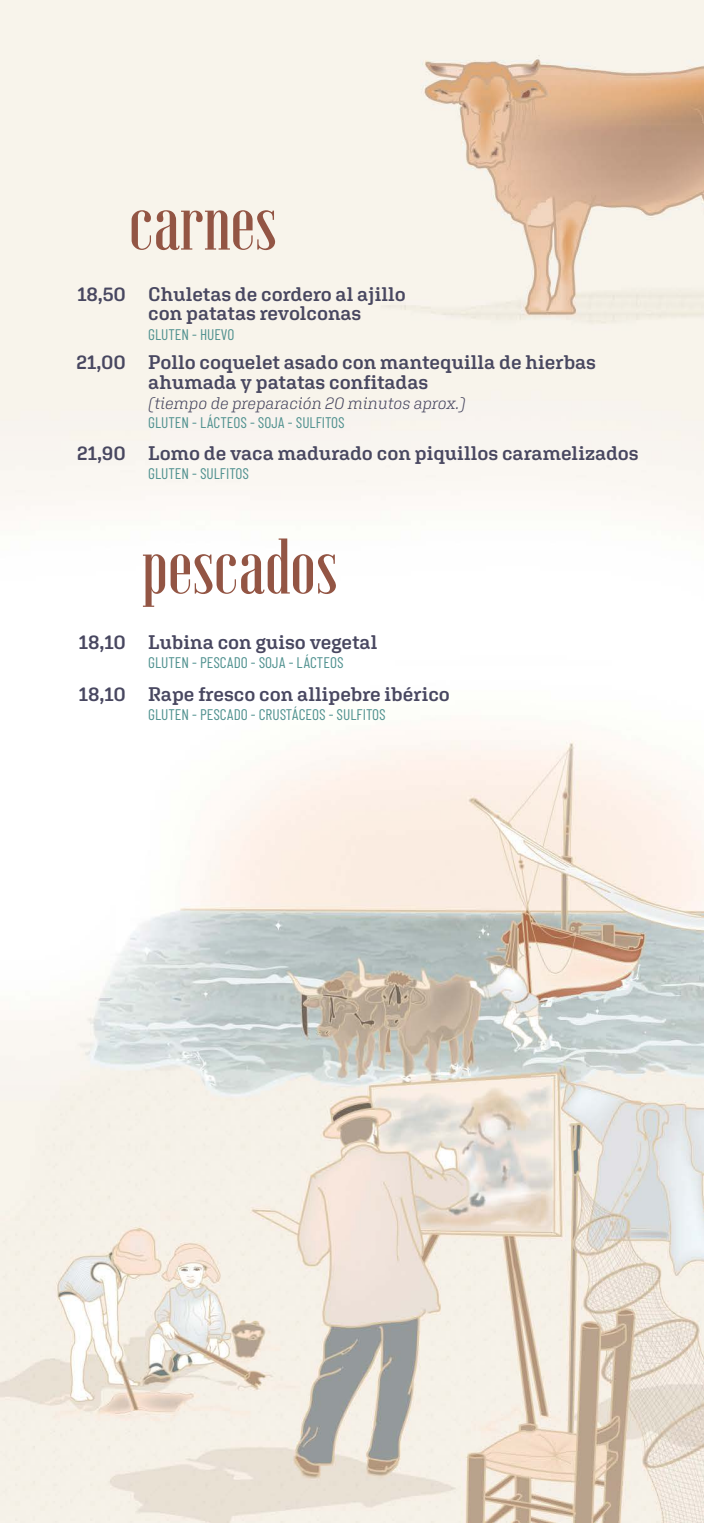
<style>
.page{position:relative;width:704px;height:1523px;background:#fff}
.page>*{position:absolute;margin:0;border:0;box-sizing:border-box;transform-origin:0 0}
.t1{font:600 condensed 78.75px "Emberly";letter-spacing:-.005em;color:#935544}
.t2{font:600 19.69px/19.7px "Aglet Slab";color:#484760}
.t3{font:italic 300 16.88px "Aglet Slab";letter-spacing:-.005em;color:#484760}
.t4{font:15.31px "Barlow Condensed";color:#4e908e}
</style>
<div class="page">
<img style="left:0;top:0;width:703px;height:1522px">
<h1 class="t1" style="left:129px;top:183px;width:150px">carnes</h1>
<p class="t2" style="left:148px;top:283px;width:259px">Chuletas de cordero al ajillo con patatas revolconas</p>
<p class="t4" style="left:148px;top:325px;width:88px">GLUTEN - HUEVO</p>
<p class="t2" style="left:77px;top:283px;width:50px">18,50</p>
<p class="t2" style="left:77px;top:352px;width:51px">21,00</p>
<p class="t2" style="left:77px;top:442px;width:50px">21,90</p>
<p class="t2" style="left:148px;top:352px;width:449px">Pollo coquelet asado con mantequilla de hierbas ahumada y patatas confitadas</p>
<p class="t3" style="left:148px;top:393px;width:319px">(tiempo de preparación 20 minutos aprox.)</p>
<p class="t4" style="left:148px;top:413px;width:198px">GLUTEN - LÁCTEOS - SOJA - SULFITOS</p>
<p class="t2" style="left:148px;top:442px;width:491px">Lomo de vaca madurado con piquillos caramelizados</p>
<p class="t4" style="left:148px;top:464px;width:102px">GLUTEN - SULFITOS</p>
<p class="t2" style="left:79px;top:631px;width:49px">18,10</p>
<p class="t2" style="left:79px;top:683px;width:49px">18,10</p>
<h1 class="t1" style="left:142px;top:527px;width:198px">pescados</h1>
<p class="t2" style="left:148px;top:631px;width:230px">Lubina con guiso vegetal</p>
<p class="t4" style="left:148px;top:653px;width:197px">GLUTEN - PESCADO - SOJA - LÁCTEOS</p>
<p class="t2" style="left:148px;top:683px;width:303px">Rape fresco con allipebre ibérico</p>
<p class="t4" style="left:148px;top:705px;width:238px">GLUTEN - PESCADO - CRUSTÁCEOS - SULFITOS</p>
</div>
